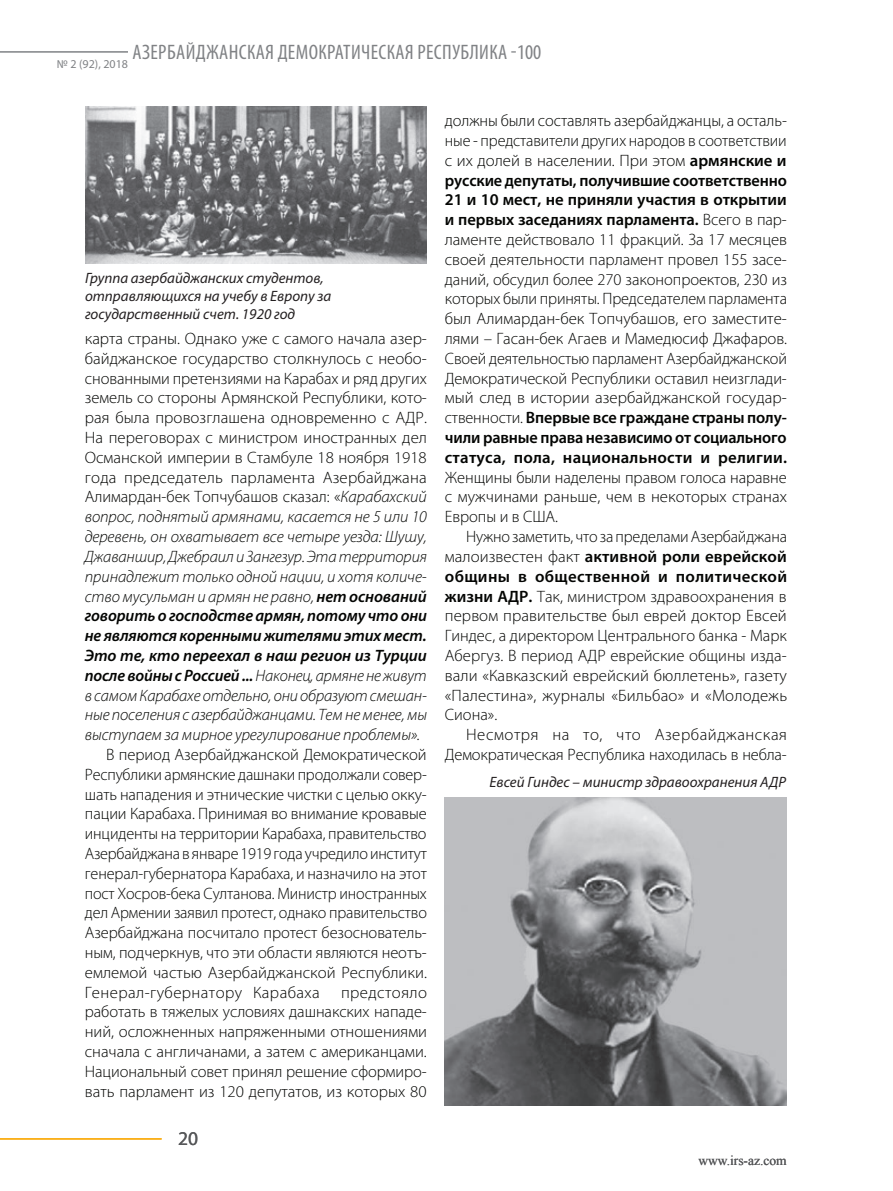
<style>
.page{position:relative;width:893px;height:1191px;background:#fff}
.page>*{position:absolute;margin:0;border:0;box-sizing:border-box;transform-origin:0 0}
.t1{font:condensed 21px "Myriad Pro";letter-spacing:.02em;color:#808285}
.t2{font:19.5px "Myriad Pro";color:#57585a}
.t3{font:300 16.5px/19.8px "Myriad Pro";letter-spacing:-.005em;color:#040503;text-align:justify}
.t4{font:italic 300 16.5px "Myriad Pro";letter-spacing:-.005em;color:#040503}
.t5{font:600 16.5px "Myriad Pro";letter-spacing:-.005em;color:#040503}
.t6{font:italic 600 16.5px "Myriad Pro";letter-spacing:-.005em;color:#040503}
.t7{font:600 16.5px "Myriad Pro";letter-spacing:.015em;color:#040503}
.t8{font:600 16.5px "Myriad Pro";letter-spacing:.02em;color:#040503}
.t9{font:300 16.5px "Myriad Pro";letter-spacing:.035em;color:#040503}
.t10{font:300 16.5px "Myriad Pro";letter-spacing:.025em;color:#040503}
.t11{font:italic 15px/18px "Myriad Pro";color:#231f20}
.t12{font:13.5px "Times New Roman";color:#57585a}
.t13{font:12px "Myriad Pro";color:#808285}
.s1{font-style:italic}
.s2{font-weight:600}
.s3{font-weight:300}
</style>
<div class="page">
<hr style="left:0;top:51px;width:128px;height:2px;background:#808285">
<hr style="left:0;top:1138px;width:162px;height:1px;background:#faaf18">
<img style="left:85px;top:106px;width:342px;height:157px">
<img style="left:445px;top:797px;width:342px;height:309px">
<p class="t1" style="left:132px;top:39px;width:410px">АЗЕРБАЙДЖАНСКAЯ ДЕМОКРАТИЧЕСКАЯ РЕСПУБЛИКА -100</p>
<p class="t13" style="left:57px;top:56px;width:73px">№ 2 (92), 2018</p>
<p class="t11" style="left:85px;top:269px;width:248px">Группа азербайджанских студентов, отправляющихся на учебу в Европу за государственный счет. 1920 год</p>
<p class="t3" style="left:85px;top:329px;width:344px">карта страны. Однако уже с самого начала азер-</p>
<p class="t3" style="left:85px;top:349px;width:344px">байджанское государство столкнулось с необо-</p>
<p class="t3" style="left:85px;top:368px;width:344px">снованными претензиями на Карабах и ряд других</p>
<p class="t3" style="left:85px;top:388px;width:344px">земель со стороны Армянской Республики, кото-</p>
<p class="t3" style="left:85px;top:408px;width:344px">рая была провозглашена одновременно с АДР.</p>
<p class="t3" style="left:85px;top:428px;width:344px">На переговорах с министром иностранных дел</p>
<p class="t3" style="left:85px;top:448px;width:343px">Османской империи в Стамбуле 18 ноября 1918</p>
<p class="t3" style="left:85px;top:467px;width:343px">года председатель парламента Азербайджана</p>
<p class="t3" style="left:85px;top:487px;width:343px">Алимардан-бек Топчубашов сказал: «<span class="s1">Карабахский</span></p>
<p class="t4" style="left:85px;top:508px;width:344px">вопрос, поднятый армянами, касается не 5 или 10</p>
<p class="t4" style="left:85px;top:528px;width:343px">деревень, он охватывает все четыре уезда: Шушу,</p>
<p class="t4" style="left:85px;top:547px;width:344px">Джаваншир, Джебраил и Зангезур. Эта территория</p>
<p class="t4" style="left:85px;top:567px;width:343px">принадлежит только одной нации, и хотя количе-</p>
<p class="t4" style="left:85px;top:587px;width:343px">ство мусульман и армян не равно, <span class="s2">нет оснований</span></p>
<p class="t6" style="left:85px;top:605px;width:344px">говорить о господстве армян, потому что они</p>
<p class="t6" style="left:85px;top:625px;width:343px">не являются коренными жителями этих мест.</p>
<p class="t6" style="left:85px;top:645px;width:344px">Это те, кто переехал в наш регион из Турции</p>
<p class="t6" style="left:85px;top:664px;width:343px">после войны с Россией ... <span class="s3">Наконец, армяне не живут</span></p>
<p class="t4" style="left:85px;top:686px;width:344px">в самом Карабахе отдельно, они образуют смешан-</p>
<p class="t4" style="left:85px;top:706px;width:344px">ные поселения с азербайджанцами. Тем не менее, мы</p>
<p class="t4" style="left:85px;top:726px;width:337px">выступаем за мирное урегулирование проблемы».</p>
<p class="t3" style="left:106px;top:745px;width:322px">В период Азербайджанской Демократической</p>
<p class="t3" style="left:85px;top:764px;width:344px">Республики армянские дашнаки продолжали совер-</p>
<p class="t3" style="left:85px;top:784px;width:344px">шать нападения и этнические чистки с целью окку-</p>
<p class="t3" style="left:85px;top:804px;width:344px">пации Карабаха. Принимая во внимание кровавые</p>
<p class="t3" style="left:85px;top:824px;width:343px">инциденты на территории Карабаха, правительство</p>
<p class="t3" style="left:85px;top:844px;width:343px">Азербайджана в январе 1919 года учредило институт</p>
<p class="t3" style="left:85px;top:863px;width:344px">генерал-губернатора Карабаха, и назначило на этот</p>
<p class="t3" style="left:85px;top:883px;width:344px">пост Хосров-бека Султанова. Министр иностранных</p>
<p class="t3" style="left:85px;top:903px;width:344px">дел Армении заявил протест, однако правительство</p>
<p class="t3" style="left:85px;top:923px;width:344px">Азербайджана посчитало протест безоснователь-</p>
<p class="t3" style="left:85px;top:943px;width:344px">ным, подчеркнув, что эти области являются неотъ-</p>
<p class="t3" style="left:85px;top:962px;width:344px">емлемой частью Азербайджанской Республики.</p>
<p class="t10" style="left:85px;top:983px;width:237px">Генерал-губернатору Карабаха</p>
<p class="t3" style="left:85px;top:982px;width:344px;text-indent:256px">предстояло работать в тяжелых условиях дашнакских нападе&shy;ний, осложненных напряженными отношениями сначала с англичанами, а затем с американцами.<br>Национальный совет принял решение сформиро&shy;вать парламент из 120 депутатов, из которых 80</p>
<p class="t2" style="left:178px;top:1126px;width:22px">20</p>
<p class="t3" style="left:445px;top:111px;width:344px">должны были составлять азербайджанцы, а осталь-</p>
<p class="t3" style="left:445px;top:131px;width:343px">ные - представители других народов в соответствии</p>
<p class="t3" style="left:445px;top:151px;width:343px">с их долей в населении. При этом <span class="s2">армянские и</span></p>
<p class="t5" style="left:445px;top:169px;width:344px">русские депутаты, получившие соответственно</p>
<p class="t5" style="left:445px;top:189px;width:343px">21 и 10 мест, не приняли участия в открытии</p>
<p class="t5" style="left:445px;top:209px;width:344px">и первых заседаниях парламента. <span class="s3">Всего в пар-</span></p>
<p class="t3" style="left:445px;top:230px;width:344px">ламенте действовало 11 фракций. За 17 месяцев</p>
<p class="t3" style="left:445px;top:250px;width:344px">своей деятельности парламент провел 155 засе-</p>
<p class="t3" style="left:445px;top:269px;width:343px">даний, обсудил более 270 законопроектов, 230 из</p>
<p class="t3" style="left:445px;top:289px;width:344px">которых были приняты. Председателем парламента</p>
<p class="t3" style="left:445px;top:309px;width:344px">был Алимардан-бек Топчубашов, его заместите-</p>
<p class="t3" style="left:445px;top:329px;width:344px">лями – Гасан-бек Агаев и Мамедюсиф Джафаров.</p>
<p class="t3" style="left:445px;top:349px;width:344px">Своей деятельностью парламент Азербайджанской</p>
<p class="t3" style="left:445px;top:368px;width:344px">Демократической Республики оставил неизглади-</p>
<p class="t3" style="left:445px;top:388px;width:344px">мый след в истории азербайджанской государ-</p>
<p class="t5" style="left:445px;top:407px;width:344px"><span class="s3">ственности.</span> Впервые все граждане страны полу-</p>
<p class="t5" style="left:445px;top:427px;width:343px">чили равные права независимо от социального</p>
<p class="t7" style="left:445px;top:447px;width:344px">статуса, пола, национальности и религии.</p>
<p class="t3" style="left:445px;top:467px;width:344px">Женщины были наделены правом голоса наравне</p>
<p class="t3" style="left:445px;top:487px;width:344px">с мужчинами раньше, чем в некоторых странах</p>
<p class="t3" style="left:445px;top:507px;width:115px">Европы и в США.</p>
<p class="t3" style="left:466px;top:527px;width:322px">Нужно заметить, что за пределами Азербайджана</p>
<p class="t5" style="left:445px;top:546px;width:343px"><span class="s3">малоизвестен факт</span> активной роли еврейской</p>
<p class="t8" style="left:445px;top:565px;width:344px">общины в общественной и политической</p>
<p class="t3" style="left:445px;top:586px;width:343px"><span class="s2">жизни АДР.</span> Так, министром здравоохранения в</p>
<p class="t3" style="left:445px;top:606px;width:343px">первом правительстве был еврей доктор Евсей</p>
<p class="t3" style="left:445px;top:626px;width:344px">Гиндес, а директором Центрального банка - Марк</p>
<p class="t3" style="left:445px;top:646px;width:344px">Абергуз. В период АДР еврейские общины изда-</p>
<p class="t3" style="left:445px;top:665px;width:344px">вали «Кавказский еврейский бюллетень», газету</p>
<p class="t3" style="left:445px;top:685px;width:344px">«Палестина», журналы «Бильбао» и «Молодежь</p>
<p class="t3" style="left:445px;top:705px;width:54px">Сиона».</p>
<p class="t9" style="left:466px;top:725px;width:322px">Несмотря на то, что Азербайджанская</p>
<p class="t3" style="left:445px;top:745px;width:343px">Демократическая Республика находилась в небла-</p>
<p class="t11" style="left:489px;top:772px;width:298px">Евсей Гиндес – министр здравоохранения АДР</p>
<p class="t12" style="left:698px;top:1151px;width:90px">www.irs-az.com</p>
</div>
